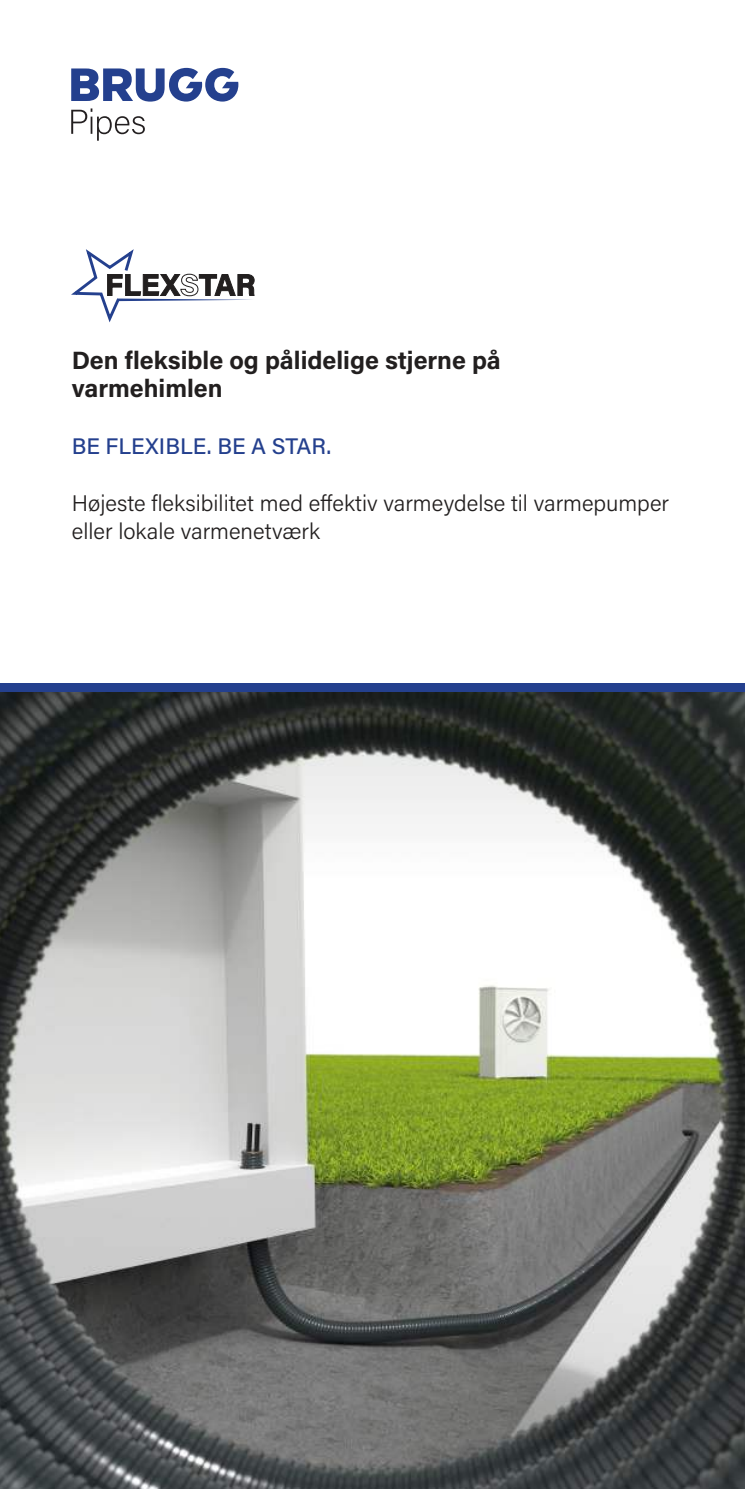
<style>
.page{position:relative;width:745px;height:1489px;background:#fff}
.page>*{position:absolute;margin:0;border:0;box-sizing:border-box;transform-origin:0 0}
.t1{font:700 25px/28.2px "Acumin Pro";color:#221f1f}
.t2{font:300 22.5px/28.2px "Acumin Pro";color:#221f1f}
.t3{font:500 22.5px "Acumin Pro";color:#24408e}
</style>
<div class="page">
<svg style="left:71px;top:68px;width:167px;height:34px"></svg>
<svg style="left:71px;top:108px;width:74px;height:33px"></svg>
<div style="left:0;top:682px;width:744px;height:10px;background:#24408e"></div>
<svg style="left:71px;top:249px;width:183px;height:73px"></svg>
<img style="left:0;top:692px;width:744px;height:796px">
<p class="t1" style="left:72px;top:347px;width:430px">Den fleksible og pålidelige stjerne på varmehimlen</p>
<p class="t3" style="left:72px;top:433px;width:261px">BE FLEXIBLE. BE A STAR.</p>
<p class="t2" style="left:72px;top:487px;width:598px">Højeste fleksibilitet med effektiv varmeydelse til varmepumper eller lokale varmenetværk</p>
</div>
